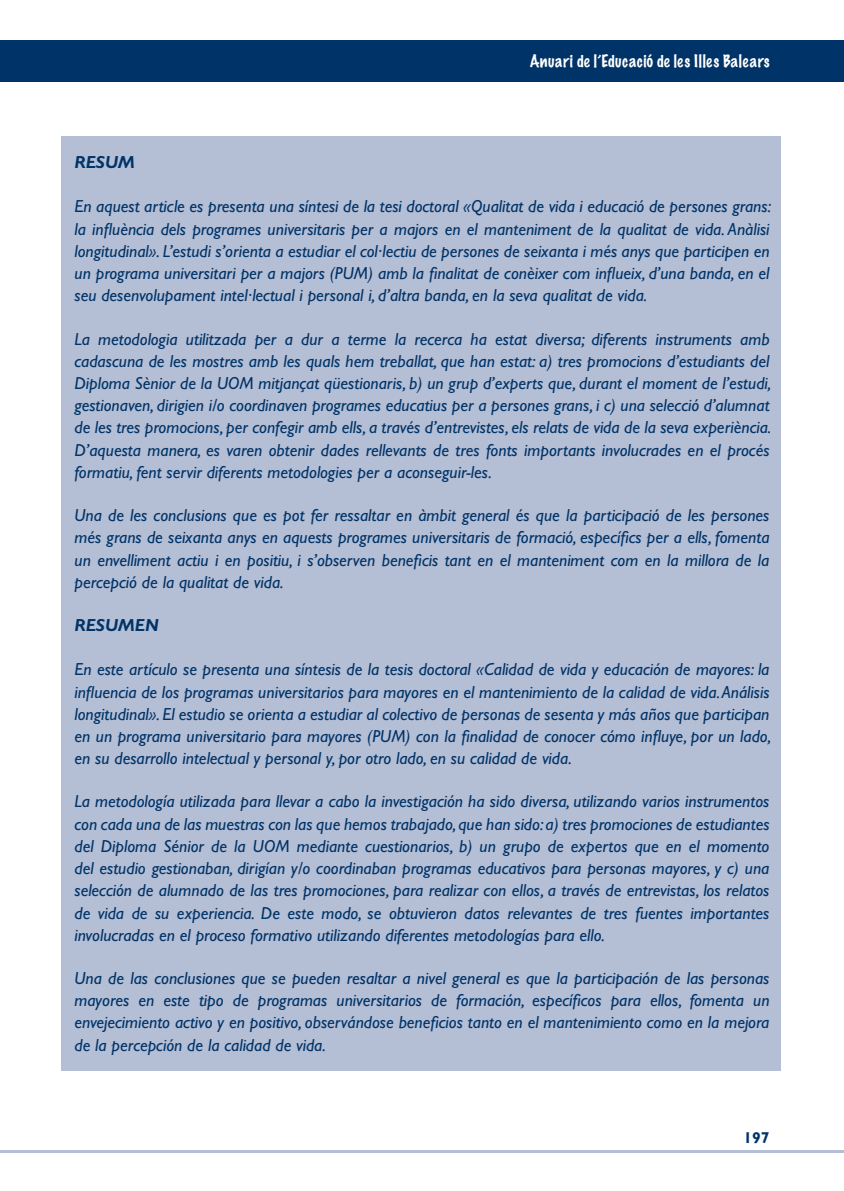
<style>
.page{position:relative;width:844px;height:1191px;background:#fff}
.page>*{position:absolute;margin:0;border:0;box-sizing:border-box;transform-origin:0 0}
.t1{font:italic 17.5px/22.2px "Gill Sans Std";color:#003367;text-align:justify}
.t2{font:italic 700 17.5px "Gill Sans Std";color:#003367}
.t3{font:100 15.75px "Marker Felt";letter-spacing:.03em;color:#fff}
.t4{font:700 15.75px "Gill Sans Std";color:#003367}
</style>
<div class="page">
<hr style="left:0;top:1150px;width:843px;height:2px;background:#b4bed5">
<div style="left:0;top:40px;width:843px;height:42px;background:#003367"></div>
<div style="left:61px;top:136px;width:719px;height:935px;background:#b4bed5"></div>
<p class="t3" style="left:529px;top:49px;width:241px">Anuari de l’Educació de les Illes Balears</p>
<p class="t2" style="left:74px;top:152px;width:62px">RESUM</p>
<p class="t1" style="left:74px;top:196px;width:698px">En aquest article es presenta una síntesi de la tesi doctoral «Qualitat de vida i educació de persones grans: la influència dels programes universitaris per a majors en el manteniment de la qualitat de vida. Anàlisi longitudinal». L’estudi s’orienta a estudiar el col·lectiu de persones de seixanta i més anys que participen en un programa universitari per a majors (PUM) amb la finalitat de conèixer com influeix, d’una banda, en el seu desenvolupament intel·lectual i personal i, d’altra banda, en la seva qualitat de vida.</p>
<p class="t1" style="left:74px;top:328px;width:698px">La metodologia utilitzada per a dur a terme la recerca ha estat diversa; diferents instruments amb cadascuna de les mostres amb les quals hem treballat, que han estat: a) tres promocions d’estudiants del Diploma Sènior de la UOM mitjançat qüestionaris, b) un grup d’experts que, durant el moment de l’estudi, gestionaven, dirigien i/o coordinaven programes educatius per a persones grans, i c) una selecció d’alumnat de les tres promocions, per confegir amb ells, a través d’entrevistes, els relats de vida de la seva experiència.<br>D’aquesta manera, es varen obtenir dades rellevants de tres fonts importants involucrades en el procés formatiu, fent servir diferents metodologies per a aconseguir-les.</p>
<p class="t1" style="left:74px;top:504px;width:696px">Una de les conclusions que es pot fer ressaltar en àmbit general és que la participació de les persones més grans de seixanta anys en aquests programes universitaris de formació, específics per a ells, fomenta un envelliment actiu i en positiu, i s’observen beneficis tant en el manteniment com en la millora de la percepció de la qualitat de vida.</p>
<p class="t2" style="left:74px;top:615px;width:86px">RESUMEN</p>
<p class="t1" style="left:74px;top:658px;width:698px">En este artículo se presenta una síntesis de la tesis doctoral «Calidad de vida y educación de mayores: la influencia de los programas universitarios para mayores en el mantenimiento de la calidad de vida. Análisis longitudinal». El estudio se orienta a estudiar al colectivo de personas de sesenta y más años que participan en un programa universitario para mayores (PUM) con la finalidad de conocer cómo influye, por un lado, en su desarrollo intelectual y personal y, por otro lado, en su calidad de vida.</p>
<p class="t1" style="left:74px;top:790px;width:696px">La metodología utilizada para llevar a cabo la investigación ha sido diversa, utilizando varios instrumentos con cada una de las muestras con las que hemos trabajado, que han sido: a) tres promociones de estudiantes del Diploma Sénior de la UOM mediante cuestionarios, b) un grupo de expertos que en el momento del estudio gestionaban, dirigían y/o coordinaban programas educativos para personas mayores, y c) una selección de alumnado de las tres promociones, para realizar con ellos, a través de entrevistas, los relatos de vida de su experiencia. De este modo, se obtuvieron datos relevantes de tres fuentes importantes involucradas en el proceso formativo utilizando diferentes metodologías para ello.</p>
<p class="t1" style="left:74px;top:967px;width:696px">Una de las conclusiones que se pueden resaltar a nivel general es que la participación de las personas mayores en este tipo de programas universitarios de formación, específicos para ellos, fomenta un envejecimiento activo y en positivo, observándose beneficios tanto en el mantenimiento como en la mejora de la percepción de la calidad de vida.</p>
<p class="t4" style="left:743px;top:1128px;width:28px">197</p>
</div>
